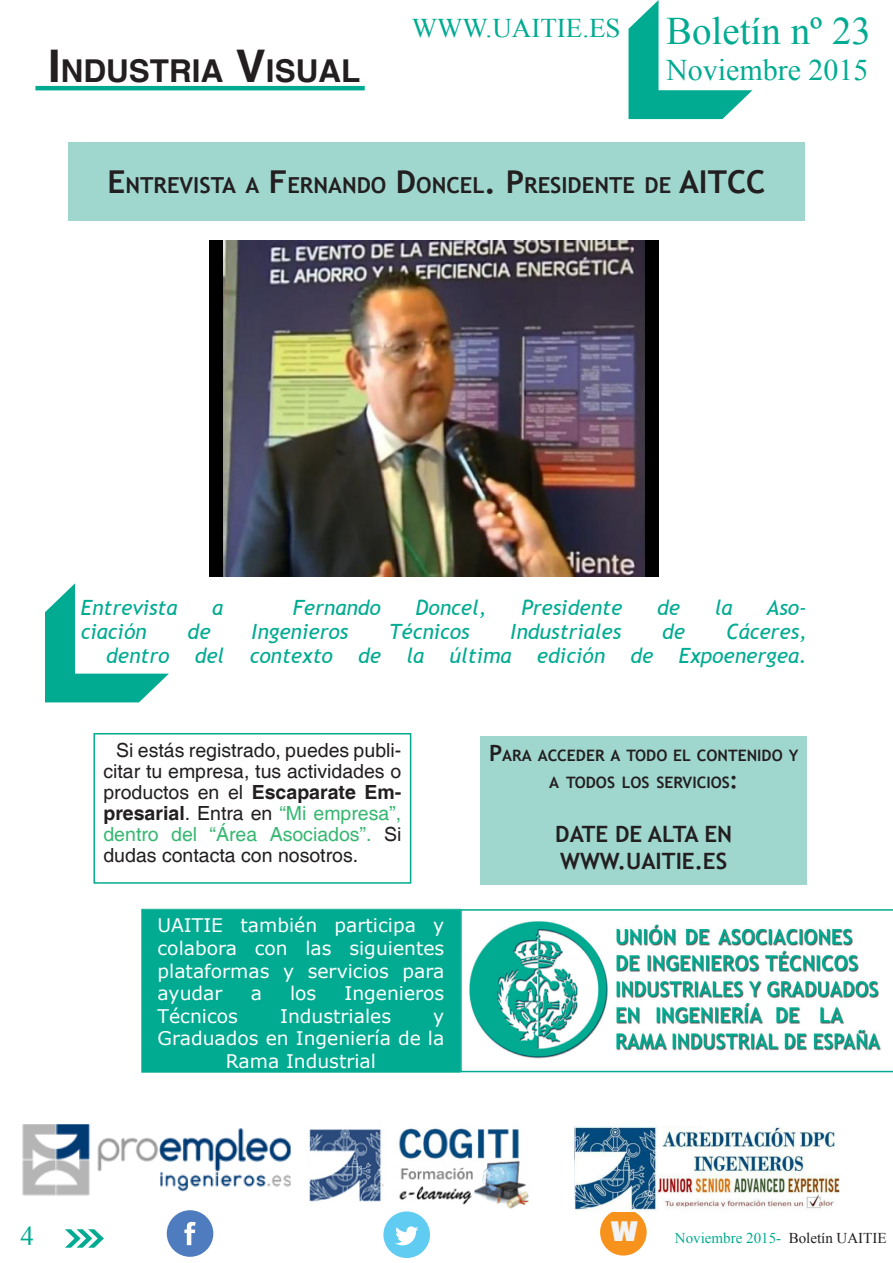
<style>
.page{position:relative;width:893px;height:1263px;background:#fff}
.page>*{position:absolute;margin:0;border:0;box-sizing:border-box;transform-origin:0 0}
.t1{font:39px "Times New Roman";color:#00ab91}
.t2{font:700 31.5px "Helvetica";color:#231f20}
.t3{font:30px "Times New Roman";color:#00ab91}
.t4{font:27px "Times New Roman";color:#00ab91}
.t5{font:26.25px "Antique Olive Compact";color:#f2f3f4}
.titular_noticia{font:700 22.5px "Trebuchet MS";color:#231f20}
.titular_noticia-2{font:700 22.05px "Trebuchet MS";color:#231f20}
.RESUMEN_NOTICIA{font:italic 21px/24px "Trebuchet MS";color:#00ab91;text-align:right}
.CUERPO_NOTICIA{font:19.5px/21px "Helvetica";color:#231f20;text-align:justify}
.t6{font:18.75px/22.5px "Verdana";color:#fff;text-align:justify}
.titular_noticia-3{font:700 15.75px/27px "Trebuchet MS";color:#231f20;text-align:center}
.t7{font:15px "Times New Roman";color:#00ab91}
.s1{font-size:45px}
.s2{font-size:31.5px}
.s3{font-weight:700}
.s4{color:#37b772}
.s5{font-size:22.5px}
.s6{color:#231f20}
</style>
<div class="page">
<svg style="left:65px;top:1229px;width:39px;height:19px"></svg>
<div style="left:167px;top:1210px;width:46px;height:47px;background:#4e7cbf;border-radius:50%"></div>
<svg style="left:184px;top:1222px;width:12px;height:23px"></svg>
<div style="left:383px;top:1211px;width:47px;height:47px;background:#60ccf1;border-radius:50%"></div>
<svg style="left:395px;top:1226px;width:23px;height:19px"></svg>
<div style="left:600px;top:1209px;width:47px;height:46px;background:#f7931d;border-radius:50%"></div>
<svg style="left:628px;top:0;width:124px;height:119px"></svg>
<hr style="left:35px;top:86px;width:330px;height:4px;background:#00ab91">
<div style="left:68px;top:142px;width:737px;height:79px;background:#9fd7ce"></div>
<svg style="left:45px;top:583px;width:124px;height:119px"></svg>
<div style="left:93px;top:733px;width:318px;height:151px;border:2px solid #00ab91"></div>
<div style="left:480px;top:736px;width:327px;height:148px;background:#9fd7ce"></div>
<img style="left:574px;top:1127px;width:266px;height:84px">
<img style="left:22px;top:1124px;width:269px;height:72px">
<img style="left:309px;top:1128px;width:220px;height:81px">
<svg style="left:460px;top:909px;width:433px;height:163px"></svg>
<div style="left:142px;top:909px;width:318px;height:163px;background:#00ab91"></div>
<div style="left:142px;top:910px;width:317px;height:161px;border:1px solid #00ab91"></div>
<img style="left:210px;top:241px;width:448px;height:336px">
<p class="t2" style="left:48px;top:51px;width:314px"><span class="s1">I</span> NDUSTRIA <span class="s1">V</span>ISUAL</p>
<p class="t4" style="left:412px;top:9px;width:210px">WWW.UAITIE.ES</p>
<p class="t1" style="left:666px;top:5px;width:206px">Boletín nº 23</p>
<p class="t3" style="left:666px;top:50px;width:204px">Noviembre 2015</p>
<p class="titular_noticia-2" style="left:107px;top:172px;width:590px"><span class="s2">E</span>NTREVISTA A <span class="s2">F</span>ERNANDO <span class="s2">D</span>ONCEL<span class="s2">. P</span>RESIDENTE DE <span class="s2">AITCC</span></p>
<p class="RESUMEN_NOTICIA" style="left:81px;top:596px;width:98px">Entrevista</p>
<p class="RESUMEN_NOTICIA" style="left:212px;top:596px;width:13px">a</p>
<p class="RESUMEN_NOTICIA" style="left:293px;top:596px;width:89px">Fernando</p>
<p class="RESUMEN_NOTICIA" style="left:416px;top:596px;width:72px">Doncel,</p>
<p class="RESUMEN_NOTICIA" style="left:521px;top:596px;width:102px">Presidente</p>
<p class="RESUMEN_NOTICIA" style="left:657px;top:596px;width:24px">de</p>
<p class="RESUMEN_NOTICIA" style="left:715px;top:596px;width:19px">la</p>
<p class="RESUMEN_NOTICIA" style="left:767px;top:596px;width:42px">Aso-</p>
<p class="RESUMEN_NOTICIA" style="left:81px;top:620px;width:67px">ciación</p>
<p class="RESUMEN_NOTICIA" style="left:188px;top:620px;width:24px">de</p>
<p class="RESUMEN_NOTICIA" style="left:251px;top:620px;width:98px">Ingenieros</p>
<p class="RESUMEN_NOTICIA" style="left:389px;top:620px;width:82px">Técnicos</p>
<p class="RESUMEN_NOTICIA" style="left:511px;top:620px;width:112px">Industriales</p>
<p class="RESUMEN_NOTICIA" style="left:662px;top:620px;width:24px">de</p>
<p class="RESUMEN_NOTICIA" style="left:106px;top:620px;width:702px">Cáceres,<br>dentro del contexto de la última edición de Expoenergea.</p>
<p class="CUERPO_NOTICIA" style="left:103px;top:740px;width:299px;text-indent:13px">Si estás registrado, puedes publi&shy;citar tu empresa, tus actividades o productos en el <span class="s3">Escaparate Em&shy;presarial</span>. Entra en <span class="s4">“Mi empresa”, dentro del “Área Asociados”.</span> Si dudas contacta con nosotros.</p>
<p class="titular_noticia-3" style="left:489px;top:742px;width:311px"><span class="s5">P</span>ARA ACCEDER A TODO EL CONTENIDO Y<br>A TODOS LOS SERVICIOS<span class="s5">:</span></p>
<p class="titular_noticia" style="left:555px;top:820px;width:29px">DATE</p>
<p class="titular_noticia" style="left:615px;top:820px;width:47px">DE ALTA</p>
<p class="titular_noticia" style="left:704px;top:820px;width:14px">EN</p>
<p class="titular_noticia" style="left:560px;top:847px;width:79px">WWW.UAITIE</p>
<p class="titular_noticia" style="left:695px;top:847px;width:21px">.ES</p>
<p class="t6" style="left:158px;top:914px;width:288px">UAITIE también participa y colabora con las siguientes plataformas y servicios para ayudar</p>
<p class="t6" style="left:251px;top:981px;width:13px">a</p>
<p class="t6" style="left:290px;top:981px;width:28px">los</p>
<p class="t6" style="left:344px;top:981px;width:101px">Ingenieros</p>
<p class="t6" style="left:158px;top:1004px;width:82px">Técnicos</p>
<p class="t6" style="left:280px;top:1004px;width:112px">Industriales</p>
<p class="t6" style="left:433px;top:1004px;width:13px">y</p>
<p class="t6" style="left:158px;top:1026px;width:288px">Graduados en Ingeniería de la</p>
<p class="t6" style="left:226px;top:1049px;width:152px">Rama Industrial</p>
<h3 class="t4" style="left:21px;top:1217px;width:15px">4</h3>
<h3 class="t5" style="left:611px;top:1213px;width:29px">W</h3>
<p class="t7" style="left:675px;top:1227px;width:213px">Noviembre 2015- <span class="s6">Boletín UAITIE</span></p>
</div>
